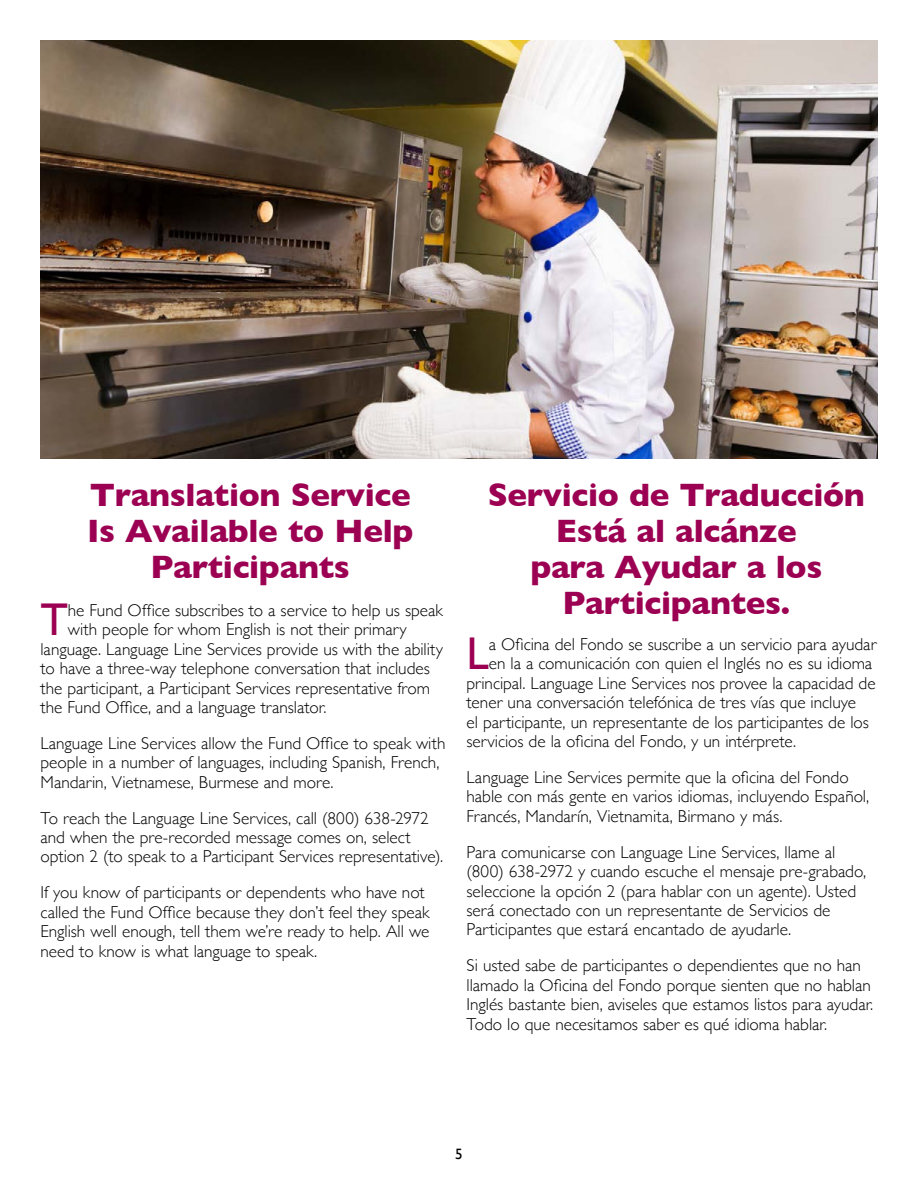
<style>
.page{position:relative;width:918px;height:1188px;background:#fff}
.page>*{position:absolute;margin:0;border:0;box-sizing:border-box;transform-origin:0 0}
.t1{font:45.9px "Gill Sans";color:#9c0052}
.t2{font:700 33px/36px "Gill Sans";letter-spacing:-.01em;color:#9c0052;text-align:center}
.t3{font:300 17.25px/19.5px "Gill Sans";color:#000}
.t4{font:15px "Gill Sans";color:#000}
</style>
<div class="page">
<img style="left:40px;top:40px;width:838px;height:419px">
<h2 class="t2" style="left:87px;top:476px;width:328px">Translation Service<br>Is Available to Help<br>Participants</h2>
<h1 class="t1" style="left:40px;top:593px;width:29px">T</h1>
<p class="t3" style="left:68px;top:599px;width:377px">he Fund Office subscribes to a service to help us speak</p>
<p class="t3" style="left:68px;top:619px;width:340px">with people for whom English is not their primary</p>
<p class="t3" style="left:41px;top:638px;width:404px">language. Language Line Services provide us with the ability</p>
<p class="t3" style="left:41px;top:658px;width:391px">to have a three-way telephone conversation that includes</p>
<p class="t3" style="left:41px;top:677px;width:391px">the participant, a Participant Services representative from</p>
<p class="t3" style="left:41px;top:697px;width:287px">the Fund Office, and a language translator.</p>
<p class="t3" style="left:41px;top:733px;width:406px">Language Line Services allow the Fund Office to speak with people in a number of languages, including Spanish, French,<br>Mandarin, Vietnamese, Burmese and more.</p>
<p class="t3" style="left:41px;top:807px;width:404px">To reach the Language Line Services, call (800) 638-2972 and when the pre-recorded message comes on, select option 2 (to speak to a Participant Services representative).</p>
<p class="t3" style="left:41px;top:882px;width:390px">If you know of participants or dependents who have not called the Fund Office because they don’t feel they speak English well enough, tell them we’re ready to help. All we need to know is what language to speak.</p>
<h2 class="t2" style="left:488px;top:476px;width:379px">Servicio de Traducción<br>Está al alcánze<br>para Ayudar a los<br>Participantes.</h2>
<h1 class="t1" style="left:467px;top:627px;width:24px">L</h1>
<p class="t3" style="left:489px;top:633px;width:389px">a Oficina del Fondo se suscribe a un servicio para ayudar</p>
<p class="t3" style="left:489px;top:653px;width:385px">en la a comunicación con quien el Inglés no es su idioma</p>
<p class="t3" style="left:467px;top:672px;width:411px">principal. Language Line Services nos provee la capacidad de</p>
<p class="t3" style="left:467px;top:692px;width:391px">tener una conversación telefónica de tres vías que incluye</p>
<p class="t3" style="left:467px;top:711px;width:404px">el participante, un representante de los participantes de los</p>
<p class="t3" style="left:467px;top:731px;width:331px">servicios de la oficina del Fondo, y un intérprete.</p>
<p class="t3" style="left:467px;top:767px;width:404px">Language Line Services permite que la oficina del Fondo hable con más gente en varios idiomas, incluyendo Español,<br>Francés, Mandarín, Vietnamita, Birmano y más.</p>
<p class="t3" style="left:467px;top:841px;width:401px">Para comunicarse con Language Line Services, llame al (800) 638-2972 y cuando escuche el mensaje pre-grabado, seleccione la opción 2 (para hablar con un agente). Usted será conectado con un representante de Servicios de Participantes que estará encantado de ayudarle.</p>
<p class="t3" style="left:467px;top:955px;width:408px">Si usted sabe de participantes o dependientes que no han llamado la Oficina del Fondo porque sienten que no hablan Inglés bastante bien, aviseles que estamos listos para ayudar.<br>Todo lo que necesitamos saber es qué idioma hablar.</p>
<p class="t4" style="left:455px;top:1145px;width:9px">5</p>
</div>
